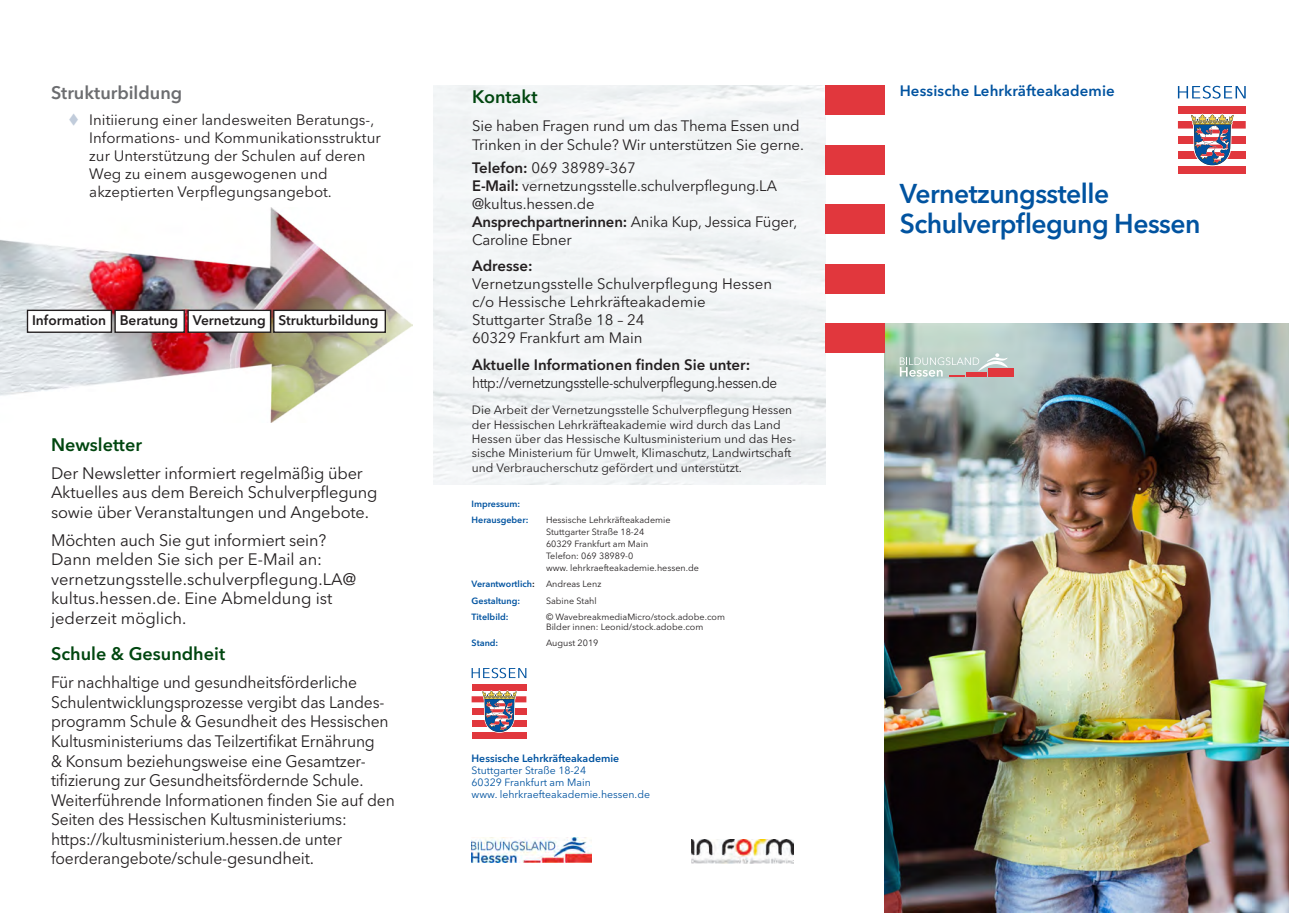
<style>
.page{position:relative;width:1289px;height:919px;background:#fff}
.page>*{position:absolute;margin:0;border:0;box-sizing:border-box;transform-origin:0 0}
.Headline_Flyer{font:600 27px/30px "Avenir Next LT Pro";letter-spacing:-.02em;color:#0153a0}
.Überschrift{font:600 18px "Avenir Next LT Pro";color:#00460f}
.Textüberschrift{font:600 18px "Avenir Next LT Pro";color:#6c6d70}
.Text{font:16.5px/19.5px "Avenir Next LT Pro";letter-spacing:-.01em;color:#231f20;scale:.95 1}
.Text-2{font:16.5px/19.5px "Avenir Next LT Pro";letter-spacing:-.01em;color:#231f20}
.Text-3{font:15px/18px "Avenir Next LT Pro";color:#231f20}
.Text-4{font:15px/18px "Avenir Next LT Pro";letter-spacing:-.03em;color:#231f20;scale:.9 1}
.t1{font:600 15px "Avenir Next LT Pro";letter-spacing:.01em;color:#0153a0}
.Anschrift_Standort{font:600 13.8px "Avenir Next LT Pro";color:#231f20}
.Anschrift_Standort-2{font:12px/14.4px "Avenir Next LT Pro";color:#231f20}
.t2{font:10.5px "Avenir Next LT Pro";color:#0153a0}
.t3{font:600 10.5px "Avenir Next LT Pro";color:#0153a0}
.t4{font:9px "Avenir Next LT Pro";color:#231f20}
.t5{font:600 9px "Avenir Next LT Pro";color:#0153a0}
.s1{font-weight:600}
.s2{color:#231f20}
.s3{font-weight:400;color:#231f20}
</style>
<div class="page">
<img style="left:0;top:207px;width:412px;height:215px">
<img style="left:884px;top:323px;width:404px;height:588px">
<div style="left:825px;top:85px;width:59px;height:30px;background:#e1373d"></div>
<div style="left:825px;top:145px;width:59px;height:29px;background:#e1373d"></div>
<div style="left:825px;top:204px;width:59px;height:30px;background:#e1373d"></div>
<div style="left:825px;top:264px;width:59px;height:29px;background:#e1373d"></div>
<div style="left:825px;top:323px;width:59px;height:30px;background:#e1373d"></div>
<div style="left:1177px;top:106px;width:68px;height:7px;background:#e1373d"></div>
<div style="left:1177px;top:121px;width:68px;height:7px;background:#e1373d"></div>
<div style="left:1177px;top:136px;width:68px;height:8px;background:#e1373d"></div>
<div style="left:1177px;top:151px;width:68px;height:8px;background:#e1373d"></div>
<div style="left:1177px;top:166px;width:68px;height:8px;background:#e1373d"></div>
<svg style="left:1189px;top:114px;width:45px;height:52px"></svg>
<svg style="left:1177px;top:86px;width:68px;height:13px"></svg>
<img style="left:472px;top:837px;width:119px;height:25px">
<div style="left:471px;top:684px;width:55px;height:6px;background:#e1373d"></div>
<div style="left:471px;top:696px;width:55px;height:6px;background:#e1373d"></div>
<div style="left:471px;top:708px;width:55px;height:6px;background:#e1373d"></div>
<div style="left:471px;top:720px;width:55px;height:6px;background:#e1373d"></div>
<div style="left:471px;top:732px;width:55px;height:6px;background:#e1373d"></div>
<svg style="left:481px;top:690px;width:36px;height:42px"></svg>
<svg style="left:471px;top:667px;width:55px;height:11px"></svg>
<div style="left:27px;top:310px;width:84px;height:22px;background:#fff"></div>
<div style="left:27px;top:309px;width:85px;height:24px;border:1px solid #231f20"></div>
<div style="left:115px;top:310px;width:69px;height:22px;background:#fff"></div>
<div style="left:114px;top:309px;width:71px;height:24px;border:1px solid #231f20"></div>
<div style="left:188px;top:310px;width:82px;height:22px;background:#fff"></div>
<div style="left:187px;top:309px;width:84px;height:24px;border:1px solid #231f20"></div>
<div style="left:274px;top:310px;width:111px;height:22px;background:#fff"></div>
<div style="left:273px;top:309px;width:113px;height:24px;border:1px solid #231f20"></div>
<div style="left:988px;top:368px;width:25px;height:8px;background:#e1373d"></div>
<svg style="left:899px;top:353px;width:109px;height:23px;background:#c5c4bf"></svg>
<img style="left:691px;top:839px;width:102px;height:24px">
<p class="Textüberschrift" style="left:51px;top:81px;width:133px">Strukturbildung</p>
<p class="Text-3" style="left:89px;top:111px;width:293px">Initiierung einer landesweiten Beratungs-, Informations- und Kommunikationsstruktur zur Unterstützung der Schulen auf deren Weg zu einem ausgewogenen und akzeptierten Verpflegungsangebot.</p>
<p class="Anschrift_Standort" style="left:32px;top:312px;width:76px">Information</p>
<p class="Anschrift_Standort" style="left:120px;top:312px;width:60px">Beratung</p>
<p class="Anschrift_Standort" style="left:193px;top:312px;width:75px">Vernetzung</p>
<p class="Anschrift_Standort" style="left:278px;top:312px;width:102px">Strukturbildung</p>
<p class="Überschrift" style="left:51px;top:433px;width:92px">Newsletter</p>
<p class="Text-2" style="left:51px;top:463px;width:328px">Der Newsletter informiert regelmäßig über<br>Aktuelles aus dem Bereich Schulverpflegung sowie über Veranstaltungen und Angebote.</p>
<p class="Text-2" style="left:51px;top:530px;width:306px">Möchten auch Sie gut informiert sein?<br>Dann melden Sie sich per E-Mail an: vernetzungsstelle.schulverpflegung.LA@ kultus.hessen.de. Eine Abmeldung ist jederzeit möglich.</p>
<p class="Überschrift" style="left:51px;top:643px;width:175px">Schule &amp; Gesundheit</p>
<p class="Text" style="left:51px;top:672px;width:363px">Für nachhaltige und gesundheitsförderliche Schulentwicklungsprozesse vergibt das Landes&shy;programm Schule &amp; Gesundheit des Hessischen Kultusministeriums das Teilzertifikat Ernährung<br>&amp; Konsum beziehungsweise eine Gesamtzer&shy;tifizierung zur Gesundheitsfördernde Schule.<br>Weiterführende Informationen finden Sie auf den Seiten des Hessischen Kultusministeriums: https://kultusministerium.hessen.de unter foerderangebote/schule-gesundheit.</p>
<p class="Überschrift" style="left:472px;top:86px;width:67px">Kontakt</p>
<p class="Text-3" style="left:472px;top:116px;width:333px;line-height:19.5px">Sie haben Fragen rund um das Thema Essen und<br>Trinken in der Schule? Wir unterstützen Sie gerne.</p>
<p class="Text-3" style="left:472px;top:158px;width:326px"><span class="s1">Telefon:</span> 069 38989-367<br><span class="s1">E-Mail:</span> vernetzungsstelle.schulverpflegung.LA @kultus.hessen.de<br><span class="s1">Ansprechpartnerinnen:</span> Anika Kup, Jessica Füger,<br>Caroline Ebner</p>
<p class="Text-3" style="left:472px;top:257px;width:301px"><span class="s1">Adresse:<br></span>Vernetzungsstelle Schulverpflegung Hessen c/o Hessische Lehrkräfteakademie<br>Stuttgarter Straße 18 – 24<br>60329 Frankfurt am Main</p>
<p class="Text-4" style="left:472px;top:355px;width:340px"><span class="s1">Aktuelle Informationen finden Sie unter: </span>http://vernetzungsstelle-schulverpflegung.hessen.de</p>
<p class="Anschrift_Standort-2" style="left:472px;top:402px;width:325px">Die Arbeit der Vernetzungsstelle Schulverpflegung Hessen der Hessischen Lehrkräfteakademie wird durch das Land Hessen über das Hessische Kultusministerium und das Hes&shy;sische Ministerium für Umwelt, Klimaschutz, Landwirtschaft und Verbraucherschutz gefördert und unterstützt.</p>
<p class="t5" style="left:471px;top:498px;width:50px">Impressum:</p>
<p class="t5" style="left:471px;top:514px;width:58px">Herausgeber:</p>
<p class="t4" style="left:546px;top:514px;width:126px">Hessische Lehrkräfteakademie</p>
<p class="t4" style="left:546px;top:526px;width:100px">Stuttgarter Straße 18-24</p>
<p class="t4" style="left:546px;top:538px;width:104px">60329 Frankfurt am Main</p>
<p class="t4" style="left:546px;top:550px;width:89px">Telefon: 069 38989-0</p>
<p class="t4" style="left:546px;top:562px;width:154px">www. lehrkraefteakademie.hessen.de</p>
<p class="t5" style="left:471px;top:578px;width:131px">Verantwortlich<span class="s2">:</span> <span class="s3">Andreas Lenz</span></p>
<p class="t5" style="left:471px;top:595px;width:50px">Gestaltung:</p>
<p class="t4" style="left:546px;top:595px;width:52px">Sabine Stahl</p>
<p class="t5" style="left:471px;top:611px;width:38px">Titelbild:</p>
<p class="t4" style="left:546px;top:611px;width:180px">© WavebreakmediaMicro/stock.adobe.com</p>
<p class="t4" style="left:546px;top:621px;width:159px">Bilder innen: Leonid/stock.adobe.com</p>
<p class="t5" style="left:471px;top:637px;width:28px">Stand:</p>
<p class="t4" style="left:546px;top:637px;width:54px">August 2019</p>
<p class="t3" style="left:471px;top:751px;width:149px">Hessische Lehrkräfteakademie</p>
<p class="t2" style="left:471px;top:764px;width:116px">Stuttgarter Straße 18-24</p>
<p class="t2" style="left:471px;top:776px;width:121px">60329 Frankfurt am Main</p>
<p class="t2" style="left:471px;top:788px;width:180px">www. lehrkraefteakademie.hessen.de</p>
<p class="t1" style="left:899px;top:82px;width:216px">Hessische Lehrkräfteakademie</p>
<p class="Headline_Flyer" style="left:899px;top:178px;width:302px">Vernetzungsstelle<br>Schulverpflegung Hessen</p>
</div>
